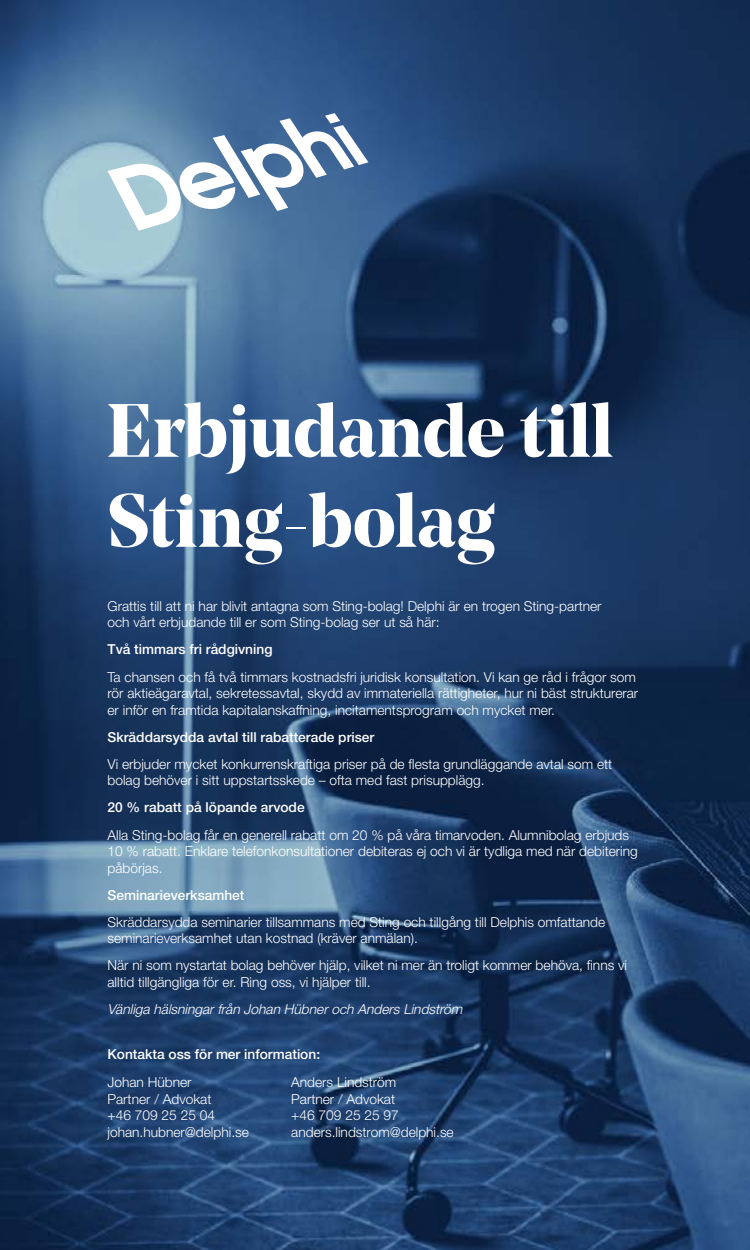
<style>
.page{position:relative;width:750px;height:1250px;background:#fff}
.page>*{position:absolute;margin:0;border:0;box-sizing:border-box;transform-origin:0 0}
.t1{font:700 75px/90px "Noe Display";color:#fff}
.t2{font:300 13.75px/16.5px "Helvetica Neue LT Std";color:#fff}
.t3{font:500 13.75px "Helvetica Neue LT Std";color:#fff}
.t4{font:italic 300 13.75px "Helvetica Neue LT Std";color:#fff}
</style>
<div class="page">
<img style="left:0;top:0;width:750px;height:1250px">
<svg style="left:108px;top:113px;width:260px;height:118px"></svg>
<h1 class="t1" style="left:107px;top:384px;width:508px">Erbjudande till<br>Sting-bolag</h1>
<p class="t2" style="left:108px;top:597px;width:496px">Grattis till att ni har blivit antagna som Sting-bolag! Delphi är en trogen Sting-partner och vårt erbjudande till er som Sting-bolag ser ut så här:</p>
<p class="t3" style="left:108px;top:641px;width:167px">Två timmars fri rådgivning</p>
<p class="t2" style="left:108px;top:668px;width:532px">Ta chansen och få två timmars kostnadsfri juridisk konsultation. Vi kan ge råd i frågor som rör aktieägaravtal, sekretessavtal, skydd av immateriella rättigheter, hur ni bäst strukturerar er inför en framtida kapitalanskaffning, incitamentsprogram och mycket mer.</p>
<p class="t3" style="left:108px;top:729px;width:268px">Skräddarsydda avtal till rabatterade priser</p>
<p class="t2" style="left:108px;top:755px;width:506px">Vi erbjuder mycket konkurrenskraftiga priser på de flesta grundläggande avtal som ett bolag behöver i sitt uppstartsskede – ofta med fast prisupplägg.</p>
<p class="t3" style="left:108px;top:799px;width:199px">20 % rabatt på löpande arvode</p>
<p class="t2" style="left:108px;top:826px;width:532px">Alla Sting-bolag får en generell rabatt om 20 % på våra timarvoden. Alumnibolag erbjuds<br>10 % rabatt. Enklare telefonkonsultationer debiteras ej och vi är tydliga med när debitering påbörjas.</p>
<p class="t3" style="left:108px;top:887px;width:139px">Seminarieverksamhet</p>
<p class="t2" style="left:108px;top:913px;width:499px">Skräddarsydda seminarier tillsammans med Sting och tillgång till Delphis omfattande seminarieverksamhet utan kostnad (kräver anmälan).</p>
<p class="t2" style="left:108px;top:957px;width:521px">När ni som nystartat bolag behöver hjälp, vilket ni mer än troligt kommer behöva, finns vi alltid tillgängliga för er. Ring oss, vi hjälper till.</p>
<p class="t4" style="left:108px;top:1001px;width:360px">Vänliga hälsningarfrån Johan Hübneroch Anders Lindström</p>
<p class="t3" style="left:108px;top:1046px;width:214px">Kontakta oss för mer information:</p>
<p class="t2" style="left:108px;top:1074px;width:143px">Johan Hübner<br>Partner / Advokat<br>+46 709 25 25 04 johan.hubner@delphi.se</p>
<p class="t2" style="left:291px;top:1074px;width:164px">Anders Lindström<br>Partner / Advokat<br>+46 709 25 25 97 anders.lindstrom@delphi.se</p>
</div>
